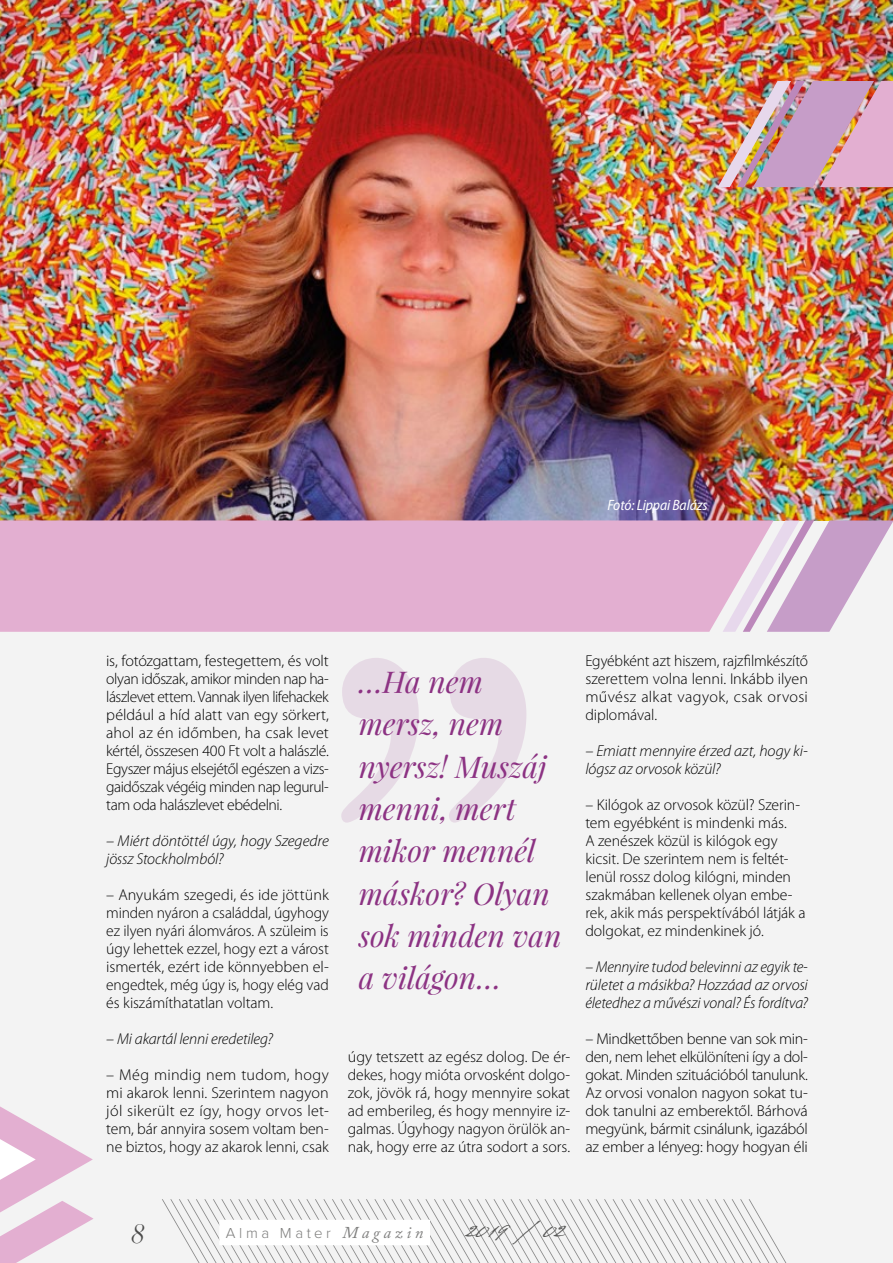
<style>
.page{position:relative;width:893px;height:1263px;background:#f3f3f3}
.page>*{position:absolute;margin:0;border:0;box-sizing:border-box;transform-origin:0 0}
.t1{font:italic 30px/42.3px "Playfair Display";color:#95368b}
.t2{font:italic 27px "Didot";color:#4a4a49}
.t3{font:24px "Texas Hero";letter-spacing:-.065em;color:#575756}
.t4{font:300 15.75px/18px "Myriad Pro";letter-spacing:-.005em;color:#000;text-align:justify}
.t5{font:italic 300 15.75px/18px "Myriad Pro";letter-spacing:-.005em;color:#000}
.t6{font:italic semi-condensed 15px "Myriad Pro";letter-spacing:-.01em;color:#fff}
.t7{font:300 15px "Proxima Nova";letter-spacing:.235em;color:#7e7e7d}
.s1{font-family:"Adobe Caslon Pro";font-weight:400;font-style:italic;font-size:16.5px}
</style>
<div class="page">
<svg style="left:341px;top:658px;width:185px;height:165px"></svg>
<img style="left:0;top:0;width:893px;height:520px">
<div style="left:0;top:520px;width:721px;height:112px;background:#e3afd1"></div>
<svg style="left:721px;top:520px;width:172px;height:112px"></svg>
<img style="left:716px;top:81px;width:177px;height:106px">
<svg style="left:162px;top:1199px;width:625px;height:64px"></svg>
<div style="left:219px;top:1220px;width:211px;height:25px;background:#fff"></div>
<svg style="left:0;top:1106px;width:94px;height:157px"></svg>
<p class="t6" style="left:607px;top:497px;width:102px">Fotó: Lippai Balázs</p>
<p class="t4" style="left:106px;top:652px;width:224px">is, fotózgattam, festegettem, és volt olyan időszak, amikor minden nap ha&shy;lászlevet ettem. Vannak ilyen lifehackek például a híd alatt van egy sörkert, ahol az én időmben, ha csak levet kértél, összesen 400 Ft volt a halászlé.<br>Egyszer május elsejétől egészen a vizs&shy;gaidőszak végéig minden nap legurul&shy;tam oda halászlevet ebédelni.</p>
<p class="t5" style="left:106px;top:832px;width:224px">– Miért döntöttél úgy, hogy Szegedre jössz Stockholmból?</p>
<p class="t4" style="left:106px;top:886px;width:224px">– Anyukám szegedi, és ide jöttünk minden nyáron a családdal, úgyhogy ez ilyen nyári álomváros. A szüleim is úgy lehettek ezzel, hogy ezt a várost ismerték, ezért ide könnyebben el&shy;engedtek, még úgy is, hogy elég vad és kiszámíthatatlan voltam.</p>
<p class="t5" style="left:106px;top:1030px;width:168px">– Mi akartál lenni eredetileg?</p>
<p class="t4" style="left:106px;top:1066px;width:224px">– Még mindig nem tudom, hogy mi akarok lenni. Szerintem nagyon jól sikerült ez így, hogy orvos let&shy;tem, bár annyira sosem voltam ben&shy;ne biztos, hogy az akarok lenni, csak</p>
<h1 class="t1" style="left:359px;top:660px;width:204px">…Ha nem mersz, nem nyersz! Muszáj menni, mert mikor mennél máskor? Olyan sok minden van a világon…</h1>
<p class="t4" style="left:348px;top:1048px;width:224px">úgy tetszett az egész dolog. De ér&shy;dekes, hogy mióta orvosként dolgo&shy;zok, jövök rá, hogy mennyire sokat ad emberileg, és hogy mennyire iz&shy;galmas. Úgyhogy nagyon örülök an&shy;nak, hogy erre az útra sodort a sors.</p>
<p class="t4" style="left:585px;top:652px;width:224px">Egyébként azt hiszem, rajzfilmkészítő szerettem volna lenni. Inkább ilyen művész alkat vagyok, csak orvosi diplomával.</p>
<p class="t5" style="left:585px;top:742px;width:224px">– Emiatt mennyire érzed azt, hogy ki&shy;lógsz az orvosok közül?</p>
<p class="t4" style="left:585px;top:796px;width:222px;text-align:left">– Kilógok az orvosok közül? Szerin&shy;tem egyébként is mindenki más.<br>A zenészek közül is kilógok egy kicsit. De szerintem nem is feltét&shy;lenül rossz dolog kilógni, minden szakmában kellenek olyan embe&shy;rek, akik más perspektívából látják a dolgokat, ez mindenkinek jó.</p>
<p class="t5" style="left:585px;top:958px;width:224px;text-align:justify">– Mennyire tudod belevinni az egyik te&shy;rületet a másikba? Hozzáad az orvosi életedhez a művészi vonal? És fordítva?</p>
<p class="t4" style="left:585px;top:1030px;width:224px">– Mindkettőben benne van sok min&shy;den, nem lehet elkülöníteni így a dol&shy;gokat. Minden szituációból tanulunk.<br>Az orvosi vonalon nagyon sokat tu&shy;dok tanulni az emberektől. Bárhová megyünk, bármit csinálunk, igazából az ember a lényeg: hogy hogyan éli</p>
<h2 class="t2" style="left:132px;top:1217px;width:15px">8</h2>
<p class="t7" style="left:226px;top:1226px;width:199px">Alma Mater <span class="s1">Magazin</span></p>
<h3 class="t3" style="left:465px;top:1214px;width:102px">2019 /02</h3>
</div>
